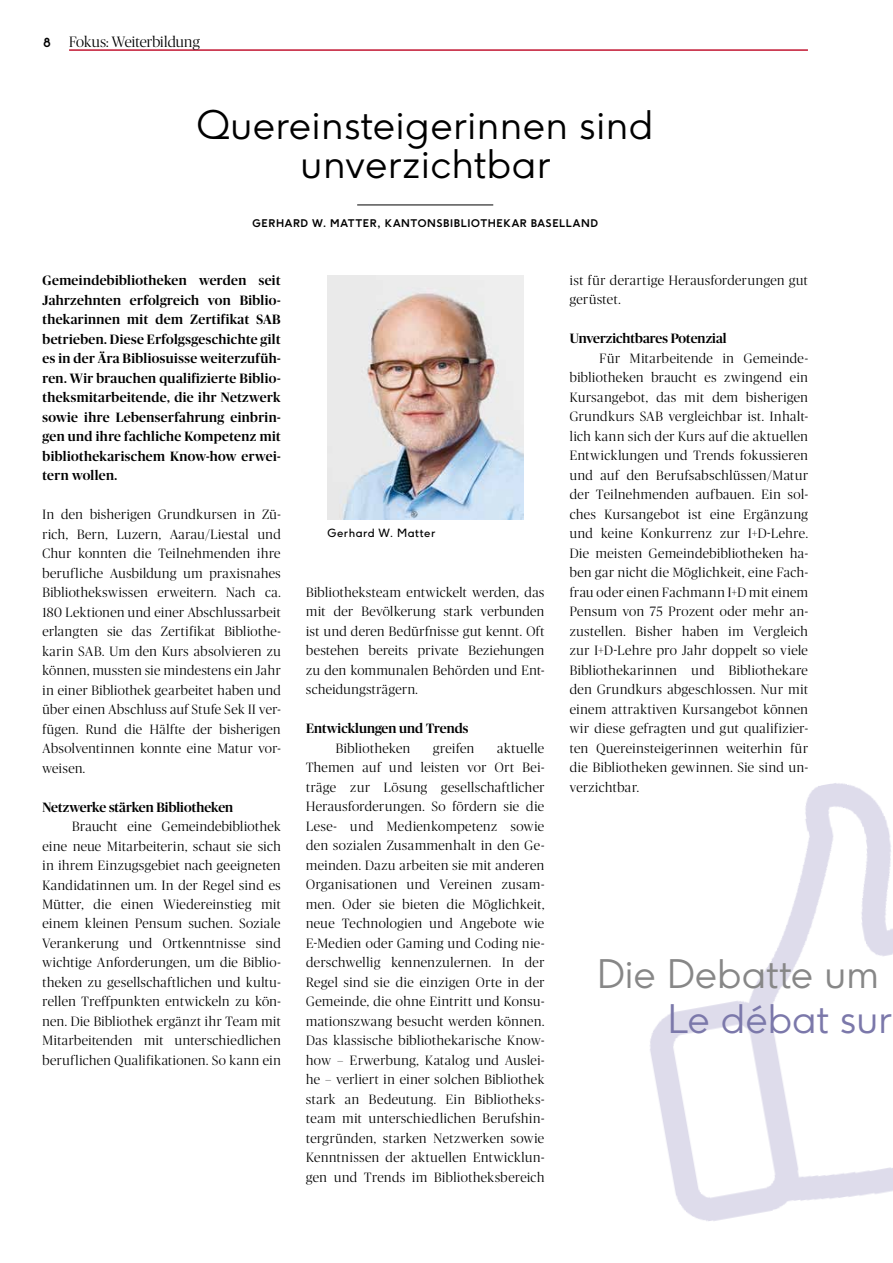
<style>
.page{position:relative;width:893px;height:1263px;background:#fff}
.page>*{position:absolute;margin:0;border:0;box-sizing:border-box;transform-origin:0 0}
.t1{font:300 39px/39px "F37 Ginger";letter-spacing:.01em;color:#000;text-align:center}
.t2{font:300 39px "F37 Ginger";letter-spacing:-.005em;color:#878787}
.t3{font:300 39px "F37 Ginger";letter-spacing:-.005em;color:#7b78aa}
.t4{font:300 15px "Publico Banner";color:#000}
.t5{font:300 13.5px/19.5px "Publico Banner";letter-spacing:.035em;color:#000;text-align:justify}
.t6{font:500 13.5px/19.5px "Publico Banner";letter-spacing:.005em;color:#000;text-align:justify}
.t7{font:11.25px "F37 Ginger";letter-spacing:.045em;color:#000}
.t8{font:700 10.5px "F37 Ginger";letter-spacing:.06em;color:#000}
.s1{font-family:"F37 Ginger";font-weight:700;font-size:12.3px}
</style>
<div class="page">
<hr style="left:357px;top:205px;width:136px;height:1px;background:#000">
<img style="left:327px;top:275px;width:196px;height:244px">
<img style="left:650px;top:783px;width:243px;height:438px">
<hr style="left:69px;top:49px;width:739px;height:2px;background:#c21631">
<p class="t4" style="left:43px;top:32px;width:158px"><span class="s1">8</span> Fokus: Weiterbildung</p>
<h1 class="t1" style="left:197px;top:105px;width:458px">Quereinsteigerinnen sind unverzichtbar</h1>
<p class="t8" style="left:252px;top:216px;width:347px">GERHARD W. MATTER, KANTONSBIBLIOTHEKAR BASELLAND</p>
<p class="t6" style="left:43px;top:270px;width:240px">Gemeindebibliotheken werden seit Jahrzehnten erfolgreich von Biblio&shy;thekarinnen mit dem Zertifikat SAB betrieben. Diese Erfolgsgeschichte gilt es in der Ära Bibliosuisse weiterzufüh&shy;ren. Wir brauchen qualifizierte Biblio&shy;theksmitarbeitende, die ihr Netzwerk sowie ihre Lebenserfahrung einbrin&shy;gen und ihre fachliche Kompetenz mit bibliothekarischem Know-how erwei&shy;tern wollen.</p>
<p class="t5" style="left:43px;top:504px;width:240px">In den bisherigen Grundkursen in Zü&shy;rich, Bern, Luzern, Aarau/Liestal und Chur konnten die Teilnehmenden ihre berufliche Ausbildung um praxisnahes Bibliothekswissen erweitern. Nach ca.<br>180 Lektionen und einer Abschlussarbeit erlangten sie das Zertifikat Bibliothe&shy;karin SAB. Um den Kurs absolvieren zu können, mussten sie mindestens ein Jahr in einer Bibliothek gearbeitet haben und über einen Abschluss auf Stufe Sek II ver&shy;fügen. Rund die Hälfte der bisherigen Absolventinnen konnte eine Matur vor&shy;weisen.</p>
<p class="t6" style="left:43px;top:796px;width:192px">Netzwerke stärken Bibliotheken</p>
<p class="t5" style="left:43px;top:816px;width:240px;text-indent:30px">Braucht eine Gemeindebibliothek eine neue Mitarbeiterin, schaut sie sich in ihrem Einzugsgebiet nach geeigneten Kandidatinnen um. In der Regel sind es Mütter, die einen Wiedereinstieg mit einem kleinen Pensum suchen. Soziale Verankerung und Ortkenntnisse sind wichtige Anforderungen, um die Biblio&shy;theken zu gesellschaftlichen und kultu&shy;rellen Treffpunkten entwickeln zu kön&shy;nen. Die Bibliothek ergänzt ihr Team mit Mitarbeitenden mit unterschiedlichen beruflichen Qualifikationen. So kann ein</p>
<p class="t7" style="left:327px;top:525px;width:109px">Gerhard W. Matter</p>
<p class="t5" style="left:306px;top:582px;width:240px">Bibliotheksteam entwickelt werden, das mit der Bevölkerung stark verbunden ist und deren Bedürfnisse gut kennt. Oft bestehen bereits private Beziehungen zu den kommunalen Behörden und Ent&shy;scheidungsträgern.</p>
<p class="t6" style="left:306px;top:718px;width:164px">Entwicklungen und Trends</p>
<p class="t5" style="left:336px;top:738px;width:76px">Bibliotheken</p>
<p class="t5" style="left:433px;top:738px;width:43px">greifen</p>
<p class="t5" style="left:306px;top:738px;width:240px;text-indent:191px">aktuelle Themen auf und leisten vor Ort Bei&shy;träge zur Lösung gesellschaftlicher Herausforderungen. So fördern sie die Lese- und Medienkompetenz sowie den sozialen Zusammenhalt in den Ge&shy;meinden. Dazu arbeiten sie mit anderen Organisationen und Vereinen zusam&shy;men. Oder sie bieten die Möglichkeit, neue Technologien und Angebote wie E-Medien oder Gaming und Coding nie&shy;derschwellig kennenzulernen. In der Regel sind sie die einzigen Orte in der Gemeinde, die ohne Eintritt und Konsu&shy;mationszwang besucht werden können.<br>Das klassische bibliothekarische Know&shy;how – Erwerbung, Katalog und Auslei&shy;he – verliert in einer solchen Bibliothek stark an Bedeutung. Ein Bibliotheks&shy;team mit unterschiedlichen Berufshin&shy;tergründen, starken Netzwerken sowie Kenntnissen der aktuellen Entwicklun&shy;gen und Trends im Bibliotheksbereich</p>
<p class="t5" style="left:570px;top:270px;width:240px">ist für derartige Herausforderungen gut gerüstet.</p>
<p class="t6" style="left:570px;top:328px;width:158px">Unverzichtbares Potenzial</p>
<p class="t5" style="left:570px;top:348px;width:240px;text-indent:30px">Für Mitarbeitende in Gemeinde&shy;bibliotheken braucht es zwingend ein Kursangebot, das mit dem bisherigen Grundkurs SAB vergleichbar ist. Inhalt&shy;lich kann sich der Kurs auf die aktuellen Entwicklungen und Trends fokussieren und auf den Berufsabschlüssen/Matur der Teilnehmenden aufbauen. Ein sol&shy;ches Kursangebot ist eine Ergänzung und keine Konkurrenz zur I+D-Lehre.<br>Die meisten Gemeindebibliotheken ha&shy;ben gar nicht die Möglichkeit, eine Fach&shy;frau oder einen Fachmann I+D mit einem Pensum von 75 Prozent oder mehr an&shy;zustellen. Bisher haben im Vergleich zur I+D-Lehre pro Jahr doppelt so viele Bibliothekarinnen und Bibliothekare den Grundkurs abgeschlossen. Nur mit einem attraktiven Kursangebot können wir diese gefragten und gut qualifizier&shy;ten Quereinsteigerinnen weiterhin für die Bibliotheken gewinnen. Sie sind un&shy;verzichtbar.</p>
<h1 class="t2" style="left:597px;top:949px;width:284px">Die Debatte um</h1>
<h1 class="t3" style="left:667px;top:994px;width:226px">Le débat sur</h1>
</div>
